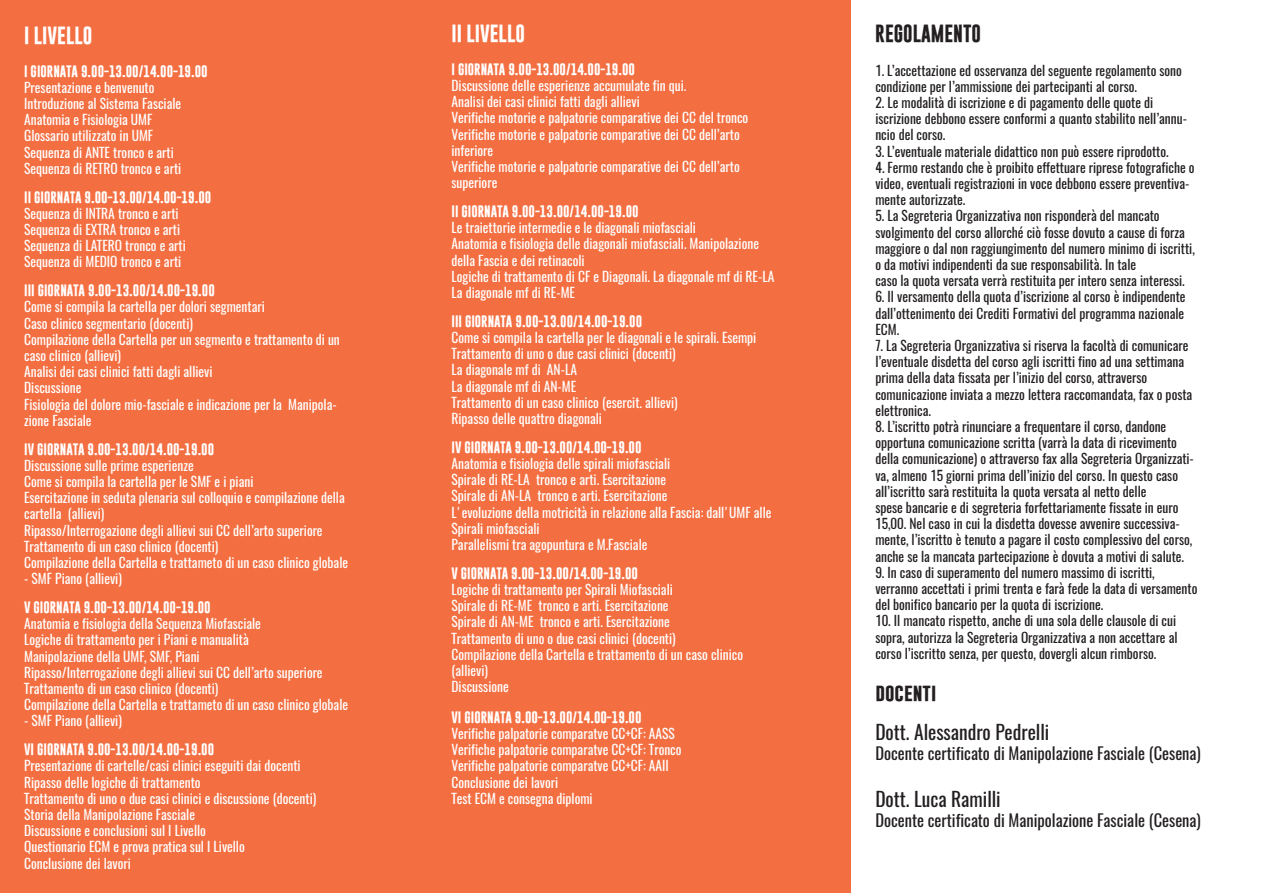
<style>
.page{position:relative;width:1263px;height:893px;background:#fff}
.page>*{position:absolute;margin:0;border:0;box-sizing:border-box;transform-origin:0 0}
.t1{font:19.5px "Oswald";color:#231f20}
.t2{font:700 18px "Gobold";color:#231f20}
.t3{font:700 18px "Gobold";color:#fff}
.t4{font:16.5px "Oswald";color:#231f20}
.t5{font:13.5px/16.2px "Oswald";color:#fff}
.t6{font:13.5px/16.2px "Oswald";color:#231f20}
.t7{font:700 12px "Gobold";color:#fff}
</style>
<div class="page">
<div style="left:0;top:0;width:425px;height:893px;background:#f36f42"></div>
<div style="left:425px;top:0;width:425px;height:893px;background:#f36f42"></div>
<h2 class="t3" style="left:24px;top:24px;width:70px">I LIVELLO</h2>
<p class="t7" style="left:24px;top:63px;width:185px">I GIORNATA 9.00-13.00/14.00-19.00</p>
<p class="t5" style="left:24px;top:79px;width:159px">Presentazione e benvenuto<br>Introduzione al Sistema Fasciale<br>Anatomia e Fisiologia UMF<br>Glossario utilizzato in UMF<br>Sequenza di ANTE tronco e arti<br>Sequenza di RETRO tronco e arti</p>
<p class="t7" style="left:24px;top:189px;width:189px">II GIORNATA 9.00-13.00/14.00-19.00</p>
<p class="t5" style="left:24px;top:205px;width:163px">Sequenza di INTRA tronco e arti<br>Sequenza di EXTRA tronco e arti<br>Sequenza di LATERO tronco e arti<br>Sequenza di MEDIO tronco e arti</p>
<p class="t7" style="left:24px;top:283px;width:192px">III GIORNATA 9.00-13.00/14.00-19.00</p>
<p class="t5" style="left:24px;top:299px;width:317px">Come si compila la cartella per dolori segmentari<br>Caso clinico segmentario (docenti)<br>Compilazione della Cartella per un segmento e trattamento di un caso clinico (allievi)<br>Analisi dei casi clinici fatti dagli allievi<br>Discussione<br>Fisiologia del dolore mio-fasciale e indicazione per la Manipola&shy;zione Fasciale</p>
<p class="t7" style="left:24px;top:441px;width:192px">IV GIORNATA 9.00-13.00/14.00-19.00</p>
<p class="t5" style="left:24px;top:457px;width:325px">Discussione sulle prime esperienze<br>Come si compila la cartella per le SMF e i piani<br>Esercitazione in seduta plenaria sul colloquio e compilazione della cartella (allievi)<br>Ripasso/Interrogazione degli allievi sui CC dell’arto superiore Trattamento di un caso clinico (docenti)<br>Compilazione della Cartella e trattameto di un caso clinico globale</p>
<p class="t5" style="left:24px;top:571px;width:99px">- SMF Piano (allievi)</p>
<p class="t7" style="left:24px;top:599px;width:188px">V GIORNATA 9.00-13.00/14.00-19.00</p>
<p class="t5" style="left:24px;top:616px;width:325px">Anatomia e fisiologia della Sequenza Miofasciale<br>Logiche di trattamento per i Piani e manualità<br>Manipolazione della UMF, SMF, Piani<br>Ripasso/Interrogazione degli allievi sui CC dell’arto superiore Trattamento di un caso clinico (docenti)<br>Compilazione della Cartella e trattameto di un caso clinico globale</p>
<p class="t5" style="left:24px;top:713px;width:99px">- SMF Piano (allievi)</p>
<p class="t7" style="left:24px;top:742px;width:192px">VI GIORNATA 9.00-13.00/14.00-19.00</p>
<p class="t5" style="left:24px;top:758px;width:294px">Presentazione di cartelle/casi clinici eseguiti dai docenti Ripasso delle logiche di trattamento<br>Trattamento di uno o due casi clinici e discussione (docenti)<br>Storia della Manipolazione Fasciale<br>Discussione e conclusioni sul I Livello<br>Questionario ECM e prova pratica sul I Livello<br>Conclusione dei lavori</p>
<h2 class="t3" style="left:451px;top:22px;width:75px">II LIVELLO</h2>
<p class="t7" style="left:451px;top:61px;width:185px">I GIORNATA 9.00-13.00/14.00-19.00</p>
<p class="t5" style="left:451px;top:77px;width:298px">Discussione delle esperienze accumulate fin qui.<br>Analisi dei casi clinici fatti dagli allievi<br>Verifiche motorie e palpatorie comparative dei CC del tronco Verifiche motorie e palpatorie comparative dei CC dell’arto inferiore<br>Verifiche motorie e palpatorie comparative dei CC dell’arto superiore</p>
<p class="t7" style="left:451px;top:203px;width:189px">II GIORNATA 9.00-13.00/14.00-19.00</p>
<p class="t5" style="left:451px;top:220px;width:324px">Le traiettorie intermedie e le diagonali miofasciali<br>Anatomia e fisiologia delle diagonali miofasciali. Manipolazione della Fascia e dei retinacoli<br>Logiche di trattamento di CF e Diagonali. La diagonale mf di RE-LA La diagonale mf di RE-ME</p>
<p class="t7" style="left:451px;top:313px;width:192px">III GIORNATA 9.00-13.00/14.00-19.00</p>
<p class="t5" style="left:451px;top:329px;width:306px">Come si compila la cartella per le diagonali e le spirali. Esempi Trattamento di uno o due casi clinici (docenti)<br>La diagonale mf di AN-LA<br>La diagonale mf di AN-ME<br>Trattamento di un caso clinico (esercit. allievi)<br>Ripasso delle quattro diagonali</p>
<p class="t7" style="left:451px;top:439px;width:192px">IV GIORNATA 9.00-13.00/14.00-19.00</p>
<p class="t5" style="left:451px;top:455px;width:321px">Anatomia e fisiologia delle spirali miofasciali<br>Spirale di RE-LA tronco e arti. Esercitazione<br>Spirale di AN-LA tronco e arti. Esercitazione<br>L'evoluzione della motricità in relazione alla Fascia: dall'UMF alle Spirali miofasciali<br>Parallelismi tra agopuntura e M.Fasciale</p>
<p class="t7" style="left:451px;top:565px;width:188px">V GIORNATA 9.00-13.00/14.00-19.00</p>
<p class="t5" style="left:451px;top:581px;width:293px">Logiche di trattamento per Spirali Miofasciali<br>Spirale di RE-ME tronco e arti. Esercitazione<br>Spirale di AN-ME tronco e arti. Esercitazione<br>Trattamento di uno o due casi clinici (docenti)<br>Compilazione della Cartella e trattamento di un caso clinico (allievi)<br>Discussione</p>
<p class="t7" style="left:451px;top:709px;width:192px">VI GIORNATA 9.00-13.00/14.00-19.00</p>
<p class="t5" style="left:451px;top:725px;width:232px">Verifiche palpatorie comparatve CC+CF: AASS Verifiche palpatorie comparatve CC+CF: Tronco Verifiche palpatorie comparatve CC+CF: AAII Conclusione dei lavori<br>Test ECM e consegna diplomi</p>
<h2 class="t2" style="left:875px;top:22px;width:107px">REGOLAMENTO</h2>
<p class="t6" style="left:875px;top:62px;width:308px">1. L’accettazione ed osservanza del seguente regolamento sono condizione per l’ammissione dei partecipanti al corso.</p>
<p class="t6" style="left:875px;top:94px;width:313px">2. Le modalità di iscrizione e di pagamento delle quote di iscrizione debbono essere conformi a quanto stabilito nell’annu&shy;ncio del corso.</p>
<p class="t6" style="left:875px;top:143px;width:295px">3. L’eventuale materiale didattico non può essere riprodotto.</p>
<p class="t6" style="left:875px;top:159px;width:321px">4. Fermo restando che è proibito effettuare riprese fotografiche o video, eventuali registrazioni in voce debbono essere preventiva&shy;mente autorizzate.</p>
<p class="t6" style="left:875px;top:208px;width:321px">5. La Segreteria Organizzativa non risponderà del mancato svolgimento del corso allorché ciò fosse dovuto a cause di forza maggiore o dal non raggiungimento del numero minimo di iscritti, o da motivi indipendenti da sue responsabilità. In tale<br>caso la quota versata verrà restituita per intero senza interessi.</p>
<p class="t6" style="left:875px;top:289px;width:312px;text-align:justify">6. Il versamento della quota d’iscrizione al corso è indipendente dall’ottenimento dei Crediti Formativi del programma nazionale ECM.</p>
<p class="t6" style="left:875px;top:337px;width:318px">7. La Segreteria Organizzativa si riserva la facoltà di comunicare l’eventuale disdetta del corso agli iscritti fino ad una settimana prima della data fissata per l’inizio del corso, attraverso comunicazione inviata a mezzo lettera raccomandata, fax o posta elettronica.</p>
<p class="t6" style="left:875px;top:418px;width:320px">8. L’iscritto potrà rinunciare a frequentare il corso, dandone opportuna comunicazione scritta (varrà la data di ricevimento della comunicazione) o attraverso fax alla Segreteria Organizzati&shy;va, almeno 15 giorni prima dell’inizio del corso. In questo caso all’iscritto sarà restituita la quota versata al netto delle<br>spese bancarie e di segreteria forfettariamente fissate in euro 15,00. Nel caso in cui la disdetta dovesse avvenire successiva&shy;mente, l’iscritto è tenuto a pagare il costo complessivo del corso, anche se la mancata partecipazione è dovuta a motivi di salute.</p>
<p class="t6" style="left:875px;top:564px;width:324px">9. In caso di superamento del numero massimo di iscritti, verranno accettati i primi trenta e farà fede la data di versamento del bonifico bancario per la quota di iscrizione.</p>
<p class="t6" style="left:875px;top:613px;width:304px;text-align:justify">10. Il mancato rispetto, anche di una sola delle clausole di cui sopra, autorizza la Segreteria Organizzativa a non accettare al corso l’iscritto senza, per questo, dovergli alcun rimborso.</p>
<h2 class="t2" style="left:875px;top:680px;width:63px">docenti</h2>
<h1 class="t1" style="left:875px;top:719px;width:175px">Dott. Alessandro Pedrelli</h1>
<p class="t4" style="left:875px;top:742px;width:327px">Docente certificato di Manipolazione Fasciale (Cesena)</p>
<h1 class="t1" style="left:875px;top:785px;width:127px">Dott. Luca Ramilli</h1>
<p class="t4" style="left:875px;top:809px;width:327px">Docente certificato di Manipolazione Fasciale (Cesena)</p>
</div>
